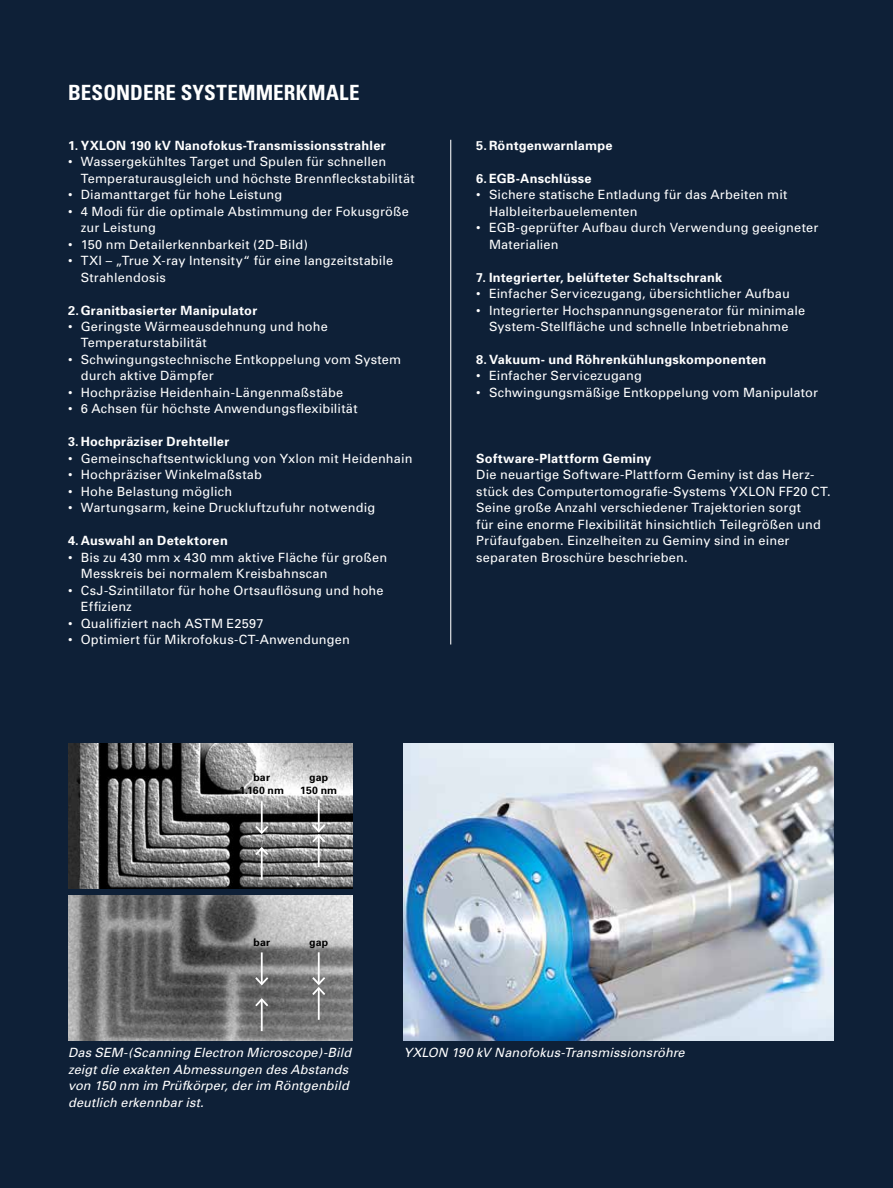
<style>
.page{position:relative;width:893px;height:1188px;background:#0e2037}
.page>*{position:absolute;margin:0;border:0;box-sizing:border-box;transform-origin:0 0}
.t1{font:700 condensed 21px "Univers";letter-spacing:.01em;color:#fff}
.t2{font:12.75px/16.5px "Univers";letter-spacing:.015em;color:#fff}
.t3{font:700 12.75px "Univers";letter-spacing:.02em;color:#fff}
.t4{font:italic 12.75px/16.5px "Univers";letter-spacing:.005em;color:#fff}
.t5{font:700 10.5px/13.2px "Univers";letter-spacing:.02em;color:#000;text-align:center}
</style>
<div class="page">
<hr style="left:450px;top:140px;width:1px;height:505px;background:#fff">
<img style="left:68px;top:744px;width:285px;height:145px">
<img style="left:68px;top:895px;width:285px;height:146px">
<hr style="left:261px;top:801px;width:2px;height:32px;background:#fff">
<svg style="left:253px;top:824px;width:17px;height:11px"></svg>
<hr style="left:261px;top:848px;width:2px;height:32px;background:#fff">
<svg style="left:253px;top:846px;width:17px;height:11px"></svg>
<hr style="left:261px;top:952px;width:2px;height:32px;background:#fff">
<svg style="left:253px;top:975px;width:17px;height:12px"></svg>
<hr style="left:261px;top:999px;width:2px;height:32px;background:#fff">
<svg style="left:253px;top:997px;width:17px;height:11px"></svg>
<hr style="left:318px;top:800px;width:2px;height:31px;background:#fff">
<hr style="left:318px;top:835px;width:2px;height:32px;background:#fff">
<svg style="left:310px;top:822px;width:17px;height:22px"></svg>
<hr style="left:318px;top:952px;width:2px;height:32px;background:#fff">
<hr style="left:318px;top:988px;width:2px;height:32px;background:#fff">
<svg style="left:310px;top:975px;width:17px;height:22px"></svg>
<img style="left:404px;top:744px;width:429px;height:297px">
<h1 class="t1" style="left:68px;top:79px;width:293px">BESONDERE SYSTEMMERKMALE</h1>
<p class="t3" style="left:68px;top:137px;width:319px">1. YXLON 190 kV Nanofokus-Transmissionsstrahler</p>
<p class="t2" style="left:81px;top:153px;width:335px;text-indent:-13px">• Wassergekühltes Target und Spulen für schnellen<br>Temperaturausgleich und höchste Brennfleckstabilität</p>
<p class="t2" style="left:68px;top:186px;width:216px">• Diamanttarget für hohe Leistung</p>
<p class="t2" style="left:81px;top:203px;width:330px;text-indent:-13px">• 4 Modi für die optimale Abstimmung der Fokusgröße zur Leistung</p>
<p class="t2" style="left:68px;top:236px;width:241px">• 150 nm Detailerkennbarkeit (2D-Bild)</p>
<p class="t2" style="left:81px;top:252px;width:314px;text-indent:-13px">• TXI – „True X-ray Intensity“ für eine langzeitstabile<br>Strahlendosis</p>
<p class="t3" style="left:68px;top:302px;width:191px">2.Granitbasierter Manipulator</p>
<p class="t2" style="left:81px;top:318px;width:249px;text-indent:-13px">• Geringste Wärmeausdehnung und hohe<br>Temperaturstabilität</p>
<p class="t2" style="left:81px;top:351px;width:322px;text-indent:-13px">• Schwingungstechnische Entkoppelung vom System durch aktive Dämpfer</p>
<p class="t2" style="left:68px;top:384px;width:277px">• Hochpräzise Heidenhain-Längenmaßstäbe</p>
<p class="t2" style="left:68px;top:401px;width:291px">• 6 Achsen für höchste Anwendungsflexibilität</p>
<p class="t3" style="left:68px;top:434px;width:163px">3. Hochpräziser Drehteller</p>
<p class="t2" style="left:68px;top:450px;width:346px">• Gemeinschaftsentwicklung von Yxlon mit Heidenhain</p>
<p class="t2" style="left:68px;top:467px;width:195px">• Hochpräziser Winkelmaßstab</p>
<p class="t2" style="left:68px;top:483px;width:166px">• Hohe Belastung möglich</p>
<p class="t2" style="left:68px;top:500px;width:309px">• Wartungsarm, keine Druckluftzufuhr notwendig</p>
<p class="t3" style="left:68px;top:533px;width:161px">4. Auswahl an Detektoren</p>
<p class="t2" style="left:81px;top:549px;width:308px;text-indent:-13px">• Bis zu 430 mm x 430 mm aktive Fläche für großen<br>Messkreis bei normalem Kreisbahnscan</p>
<p class="t2" style="left:81px;top:582px;width:304px;text-indent:-13px">• CsJ-Szintillator für hohe Ortsauflösung und hohe<br>Effizienz</p>
<p class="t2" style="left:68px;top:615px;width:197px">• Qualifiziert nach ASTM E2597</p>
<p class="t2" style="left:68px;top:632px;width:283px">• Optimiert für Mikrofokus-CT-Anwendungen</p>
<p class="t5" style="left:239px;top:770px;width:46px">bar<br>1.160 nm</p>
<p class="t5" style="left:300px;top:770px;width:38px">gap<br>150 nm</p>
<p class="t5" style="left:254px;top:936px;width:18px">bar</p>
<p class="t5" style="left:309px;top:936px;width:21px">gap</p>
<p class="t3" style="left:476px;top:137px;width:138px">5.Röntgenwarnlampe</p>
<p class="t3" style="left:476px;top:170px;width:117px">6.EGB-Anschlüsse</p>
<p class="t2" style="left:489px;top:186px;width:300px;text-indent:-13px">• Sichere statische Entladung für das Arbeiten mit<br>Halbleiterbauelementen</p>
<p class="t2" style="left:489px;top:219px;width:331px;text-indent:-13px">• EGB-geprüfter Aufbau durch Verwendung geeigneter<br>Materialien</p>
<p class="t3" style="left:476px;top:269px;width:247px">7. Integrierter, belüfteter Schaltschrank</p>
<p class="t2" style="left:476px;top:285px;width:315px">• Einfacher Servicezugang, übersichtlicher Aufbau</p>
<p class="t2" style="left:476px;top:302px;width:330px;text-align:center">• Integrierter Hochspannungsgenerator für minimale<br>System-Stellfläche und schnelle Inbetriebnahme</p>
<p class="t3" style="left:476px;top:352px;width:292px">8. Vakuum- und Röhrenkühlungskomponenten</p>
<p class="t2" style="left:476px;top:368px;width:167px">• Einfacher Servicezugang</p>
<p class="t2" style="left:476px;top:384px;width:343px">• Schwingungsmäßige Entkoppelung vom Manipulator</p>
<p class="t3" style="left:476px;top:451px;width:177px">Software-Plattform Geminy</p>
<p class="t2" style="left:476px;top:467px;width:356px">Die neuartige Software-Plattform Geminy ist das Herz&shy;stück des Computertomografie-Systems YXLON FF20 CT.<br>Seine große Anzahl verschiedener Trajektorien sorgt<br>für eine enorme Flexibilität hinsichtlich Teilegrößen und Prüfaufgaben. Einzelheiten zu Geminy sind in einer separaten Broschüre beschrieben.</p>
<p class="t4" style="left:68px;top:1044px;width:285px">Das SEM-(Scanning Electron Microscope)-Bild zeigt die exakten Abmessungen des Abstands von 150 nm im Prüfkörper, der im Röntgenbild deutlich erkennbar ist.</p>
<p class="t4" style="left:404px;top:1044px;width:282px">YXLON 190 kV Nanofokus-Transmissionsröhre</p>
</div>
